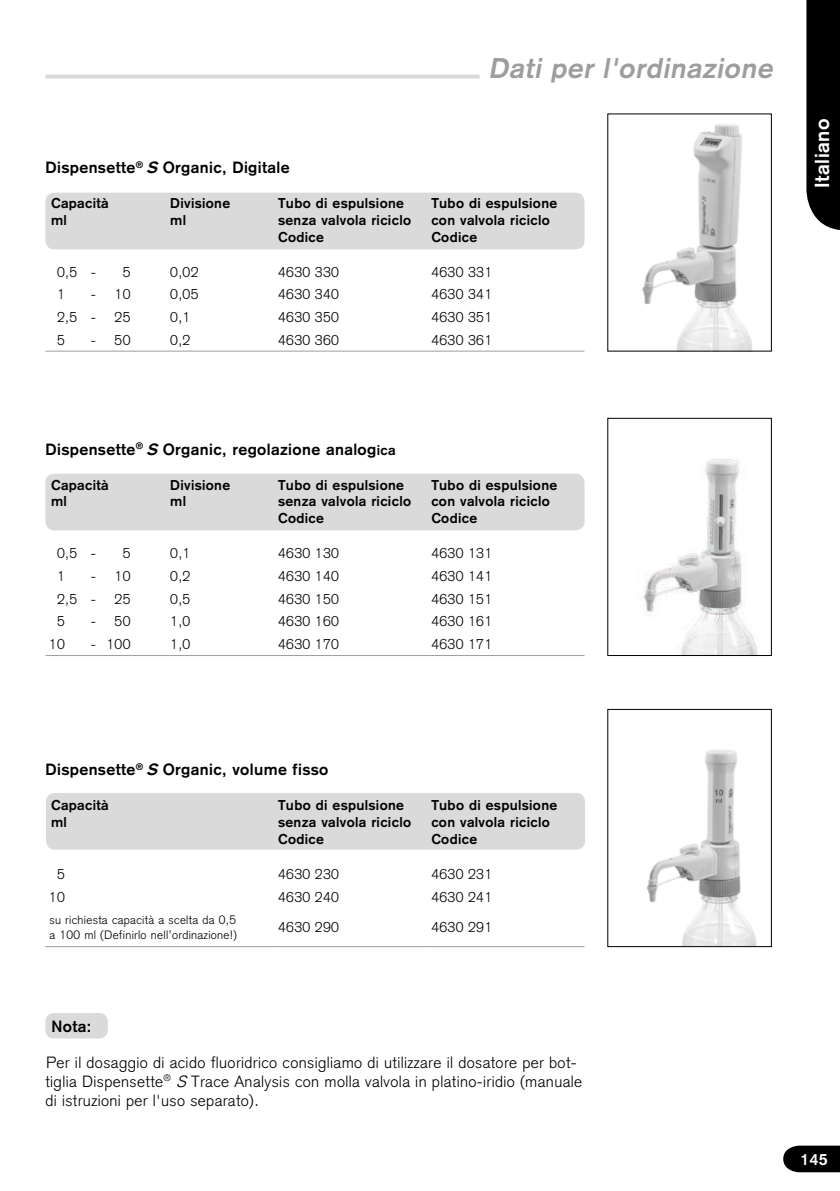
<style>
.page{position:relative;width:840px;height:1191px;background:#fff}
.page>*{position:absolute;margin:0;border:0;box-sizing:border-box;transform-origin:0 0}
.t1{font:italic 700 28px "Akzidenz Grotesk";color:#9d9d9c}
.t2{font:700 20px "Akzidenz Grotesk";letter-spacing:.025em;color:#fff}
.t3{font:300 16px/19.2px "Akzidenz Grotesk";letter-spacing:.025em;color:#000}
.t4{font:700 16px "Akzidenz Grotesk";letter-spacing:.025em;color:#000}
.t5{font:700 16px "Akzidenz Grotesk";color:#fff}
.t6{font:700 14px/16.8px "Akzidenz Grotesk";letter-spacing:.025em;color:#000}
.t7{font:300 14px "Akzidenz Grotesk";letter-spacing:.025em;color:#000}
.t8{font:300 12px/14.4px "Akzidenz Grotesk";letter-spacing:.025em;color:#000}
.s1{font-style:italic}
.s2{font-size:14px}
</style>
<div class="page">
<div style="left:45px;top:193px;width:539px;height:56px;background:#dadada;border-radius:9px"></div>
<div style="left:45px;top:474px;width:539px;height:56px;background:#dadada;border-radius:9px"></div>
<img style="left:640px;top:459px;width:118px;height:195px">
<div style="left:607px;top:418px;width:164px;height:238px;border:1px solid #000"></div>
<img style="left:642px;top:124px;width:110px;height:225px">
<div style="left:46px;top:793px;width:539px;height:56px;background:#dadada;border-radius:9px"></div>
<img style="left:646px;top:749px;width:111px;height:196px">
<div style="left:607px;top:709px;width:164px;height:238px;border:1px solid #000"></div>
<svg style="left:806px;top:0;width:33px;height:230px;background:#0d0d0d"></svg>
<svg style="left:783px;top:1145px;width:56px;height:27px;background:#151515"></svg>
<svg style="left:45px;top:75px;width:434px;height:4px;background:#dedede"></svg>
<div style="left:45px;top:1013px;width:63px;height:25px;background:#dadada;border-radius:9px"></div>
<hr style="left:45px;top:350px;width:125px;height:1px;background:#9d9d9c">
<hr style="left:170px;top:350px;width:108px;height:1px;background:#9d9d9c">
<hr style="left:278px;top:350px;width:153px;height:1px;background:#9d9d9c">
<hr style="left:431px;top:350px;width:153px;height:1px;background:#9d9d9c">
<hr style="left:45px;top:655px;width:125px;height:1px;background:#9d9d9c">
<hr style="left:170px;top:655px;width:108px;height:1px;background:#9d9d9c">
<hr style="left:278px;top:655px;width:153px;height:1px;background:#9d9d9c">
<hr style="left:431px;top:655px;width:153px;height:1px;background:#9d9d9c">
<hr style="left:45px;top:946px;width:233px;height:1px;background:#9d9d9c">
<hr style="left:278px;top:946px;width:153px;height:1px;background:#9d9d9c">
<hr style="left:431px;top:946px;width:153px;height:1px;background:#9d9d9c">
<h1 class="t1" style="left:488px;top:52px;width:291px">Dati per l'ordinazione</h1>
<p class="t4" style="left:45px;top:158px;width:246px">Dispensette<sup>®</sup> <span class="s1">S</span> Organic, Digitale</p>
<p class="t6" style="left:51px;top:194px;width:59px">Capacità ml</p>
<p class="t6" style="left:170px;top:194px;width:61px">Divisione ml</p>
<p class="t6" style="left:278px;top:194px;width:134px">Tubo di espulsione senza valvola riciclo<br>Codice</p>
<p class="t6" style="left:431px;top:194px;width:127px">Tubo di espulsione con valvola riciclo<br>Codice</p>
<p class="t7" style="left:57px;top:264px;width:40px">0,5 -</p>
<p class="t7" style="left:123px;top:264px;width:9px">5</p>
<p class="t7" style="left:170px;top:264px;width:30px">0,02</p>
<p class="t7" style="left:278px;top:264px;width:62px">4630 330</p>
<p class="t7" style="left:431px;top:264px;width:62px">4630 331</p>
<p class="t7" style="left:57px;top:286px;width:9px">1</p>
<p class="t7" style="left:91px;top:286px;width:41px">- 10</p>
<p class="t7" style="left:170px;top:286px;width:30px">0,05</p>
<p class="t7" style="left:278px;top:286px;width:62px">4630 340</p>
<p class="t7" style="left:431px;top:286px;width:62px">4630 341</p>
<p class="t7" style="left:57px;top:309px;width:40px">2,5 -</p>
<p class="t7" style="left:114px;top:309px;width:17px">25</p>
<p class="t7" style="left:170px;top:309px;width:22px">0,1</p>
<p class="t7" style="left:278px;top:309px;width:62px">4630 350</p>
<p class="t7" style="left:431px;top:309px;width:62px">4630 351</p>
<p class="t7" style="left:57px;top:331px;width:9px">5</p>
<p class="t7" style="left:91px;top:331px;width:41px">- 50</p>
<p class="t7" style="left:170px;top:331px;width:22px">0,2</p>
<p class="t7" style="left:278px;top:331px;width:62px">4630 360</p>
<p class="t7" style="left:431px;top:331px;width:62px">4630 361</p>
<p class="t4" style="left:45px;top:439px;width:351px">Dispensette<sup>®</sup> <span class="s1">S</span> Organic, regolazione analog<span class="s2">ica</span></p>
<p class="t6" style="left:51px;top:476px;width:59px">Capacità ml</p>
<p class="t6" style="left:170px;top:476px;width:61px">Divisione ml</p>
<p class="t6" style="left:278px;top:476px;width:134px">Tubo di espulsione senza valvola riciclo<br>Codice</p>
<p class="t6" style="left:431px;top:476px;width:127px">Tubo di espulsione con valvola riciclo<br>Codice</p>
<p class="t7" style="left:57px;top:545px;width:40px">0,5 -</p>
<p class="t7" style="left:123px;top:545px;width:9px">5</p>
<p class="t7" style="left:170px;top:545px;width:22px">0,1</p>
<p class="t7" style="left:278px;top:545px;width:62px">4630 130</p>
<p class="t7" style="left:431px;top:545px;width:62px">4630 131</p>
<p class="t7" style="left:57px;top:568px;width:9px">1</p>
<p class="t7" style="left:91px;top:568px;width:41px">- 10</p>
<p class="t7" style="left:170px;top:568px;width:22px">0,2</p>
<p class="t7" style="left:278px;top:568px;width:62px">4630 140</p>
<p class="t7" style="left:431px;top:568px;width:62px">4630 141</p>
<p class="t7" style="left:57px;top:591px;width:40px">2,5 -</p>
<p class="t7" style="left:114px;top:591px;width:17px">25</p>
<p class="t7" style="left:170px;top:591px;width:22px">0,5</p>
<p class="t7" style="left:278px;top:591px;width:62px">4630 150</p>
<p class="t7" style="left:431px;top:591px;width:62px">4630 151</p>
<p class="t7" style="left:57px;top:613px;width:9px">5</p>
<p class="t7" style="left:91px;top:613px;width:41px">- 50</p>
<p class="t7" style="left:170px;top:613px;width:22px">1,0</p>
<p class="t7" style="left:278px;top:613px;width:62px">4630 160</p>
<p class="t7" style="left:431px;top:613px;width:62px">4630 161</p>
<p class="t7" style="left:49px;top:636px;width:17px">10</p>
<p class="t7" style="left:91px;top:636px;width:41px">- 100</p>
<p class="t7" style="left:170px;top:636px;width:22px">1,0</p>
<p class="t7" style="left:278px;top:636px;width:62px">4630 170</p>
<p class="t7" style="left:431px;top:636px;width:62px">4630 171</p>
<h2 class="t2" style="left:809px;top:188px;width:71px;rotate:-90deg">Italiano</h2>
<p class="t4" style="left:45px;top:760px;width:284px">Dispensette<sup>®</sup> <span class="s1">S</span> Organic, volume fisso</p>
<p class="t6" style="left:51px;top:796px;width:59px">Capacità ml</p>
<p class="t6" style="left:278px;top:796px;width:134px">Tubo di espulsione senza valvola riciclo<br>Codice</p>
<p class="t6" style="left:431px;top:796px;width:127px">Tubo di espulsione con valvola riciclo<br>Codice</p>
<p class="t7" style="left:57px;top:866px;width:9px">5</p>
<p class="t7" style="left:278px;top:866px;width:62px">4630 230</p>
<p class="t7" style="left:431px;top:866px;width:62px">4630 231</p>
<p class="t7" style="left:49px;top:888px;width:17px">10</p>
<p class="t7" style="left:278px;top:888px;width:62px">4630 240</p>
<p class="t7" style="left:431px;top:888px;width:62px">4630 241</p>
<p class="t8" style="left:49px;top:912px;width:189px">su richiesta capacità a scelta da 0,5 a 100 ml (Definirlo nell’ordinazione!)</p>
<p class="t7" style="left:278px;top:919px;width:62px">4630 290</p>
<p class="t7" style="left:431px;top:919px;width:62px">4630 291</p>
<p class="t4" style="left:51px;top:1016px;width:41px">Nota:</p>
<p class="t3" style="left:45px;top:1052px;width:538px">Per il dosaggio di acido fluoridrico consigliamo di utilizzare il dosatore per bot&shy;tiglia Dispensette<sup>®</sup> <span class="s1">S</span> Trace Analysis con molla valvola in platino-iridio (manuale di istruzioni per l'uso separato).</p>
<p class="t5" style="left:799px;top:1150px;width:29px">145</p>
</div>
